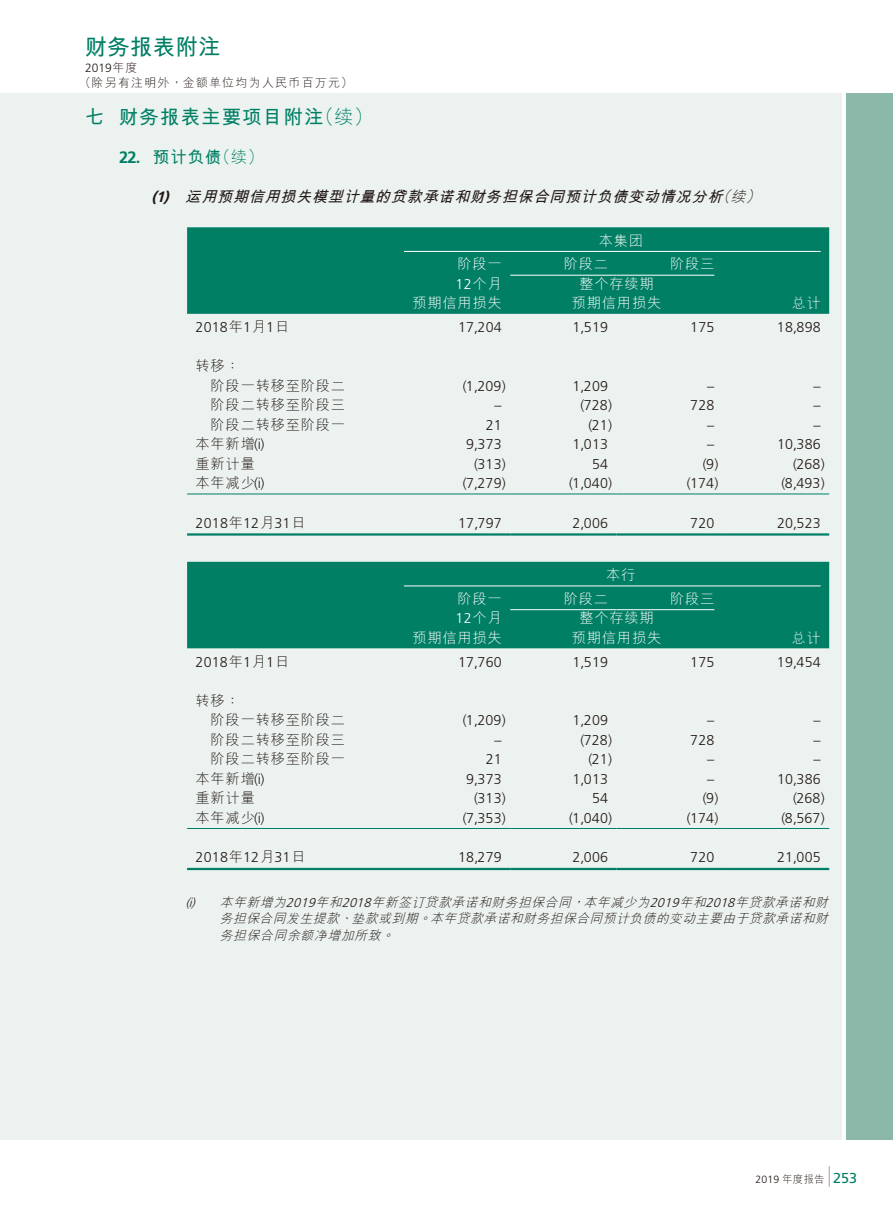
<style>
.page{position:relative;width:893px;height:1212px;background:#fff}
.page>*{position:absolute;margin:0;border:0;box-sizing:border-box;transform-origin:0 0}
.t1{font:700 22.5px "M Hei HKS";letter-spacing:.005em;color:#007f65}
.t2{font:700 19.5px "M Hei HKS";letter-spacing:.055em;color:#007f65}
.t3{font:700 16.5px "M Hei HKS";color:#007f65}
.t4{font:italic 700 15px "M Hei HKS";color:#231916}
.t5{font:300 14.25px "Frutiger";letter-spacing:.015em;color:#231916}
.t6{font:300 14.25px/19.5px "M Hei HKS";letter-spacing:.055em;color:#231916}
.t7{font:300 14.25px/19.5px "M Hei HKS";letter-spacing:.055em;color:#fff;text-align:center}
.t8{font:300 14.25px "Frutiger";color:#fff}
.t9{font:italic 300 12.75px/16.5px "M Hei HKS";color:#231916;text-align:justify}
.t10{font:300 12px "M Hei HKS";letter-spacing:.1em;color:#231916}
.t11{font:300 12px "Frutiger";color:#231916}
.t12{font:300 10.5px "Frutiger";color:#231916}
.s1{font-family:"M Hei HKS"}
.s2{font-weight:300}
.s3{font-family:"Frutiger"}
.s4{font-weight:400;font-size:14.4px;color:#007f65}
</style>
<div class="page">
<div style="left:0;top:94px;width:842px;height:1046px;background:#ebf2ef"></div>
<div style="left:846px;top:94px;width:47px;height:1046px;background:#8bb8a9"></div>
<svg style="left:829px;top:1166px;width:1px;height:21px"></svg>
<div style="left:187px;top:227px;width:642px;height:87px;background:#007f65"></div>
<hr style="left:187px;top:494px;width:217px;height:1px;background:#007f65">
<hr style="left:404px;top:494px;width:106px;height:1px;background:#007f65">
<hr style="left:510px;top:494px;width:107px;height:1px;background:#007f65">
<hr style="left:617px;top:494px;width:106px;height:1px;background:#007f65">
<hr style="left:723px;top:494px;width:106px;height:1px;background:#007f65">
<hr style="left:187px;top:533px;width:217px;height:3px;background:#007f65">
<hr style="left:404px;top:533px;width:106px;height:3px;background:#007f65">
<hr style="left:510px;top:533px;width:107px;height:3px;background:#007f65">
<hr style="left:617px;top:533px;width:106px;height:3px;background:#007f65">
<hr style="left:723px;top:533px;width:106px;height:3px;background:#007f65">
<hr style="left:404px;top:251px;width:417px;height:1px;background:#fff">
<hr style="left:510px;top:275px;width:107px;height:1px;background:#fff">
<hr style="left:617px;top:275px;width:97px;height:1px;background:#fff">
<div style="left:187px;top:562px;width:642px;height:86px;background:#007f65"></div>
<hr style="left:187px;top:828px;width:217px;height:1px;background:#007f65">
<hr style="left:404px;top:828px;width:106px;height:1px;background:#007f65">
<hr style="left:510px;top:828px;width:107px;height:1px;background:#007f65">
<hr style="left:617px;top:828px;width:106px;height:1px;background:#007f65">
<hr style="left:723px;top:828px;width:106px;height:1px;background:#007f65">
<hr style="left:187px;top:868px;width:217px;height:2px;background:#007f65">
<hr style="left:404px;top:868px;width:106px;height:2px;background:#007f65">
<hr style="left:510px;top:868px;width:107px;height:2px;background:#007f65">
<hr style="left:617px;top:868px;width:106px;height:2px;background:#007f65">
<hr style="left:723px;top:868px;width:106px;height:2px;background:#007f65">
<hr style="left:404px;top:585px;width:417px;height:1px;background:#fff">
<hr style="left:510px;top:609px;width:107px;height:1px;background:#fff">
<hr style="left:617px;top:609px;width:97px;height:1px;background:#fff">
<h1 class="t1" style="left:85px;top:30px;width:137px">財務報表附註</h1>
<p class="t11" style="left:85px;top:62px;width:54px">2019<span class="s1">年度</span></p>
<p class="t10" style="left:79px;top:75px;width:275px">（除另有註明外，金額單位均為人民幣百萬元）</p>
<h2 class="t2" style="left:85px;top:102px;width:290px">七 財務報表主要項目附註<span class="s2">（續）</span></h2>
<p class="t3" style="left:119px;top:145px;width:146px"><span class="s3">22.</span> 預計負債<span class="s2">（續）</span></p>
<p class="t4" style="left:152px;top:185px;width:616px"><span class="s3">(1)</span> 運用預期信用損失模型計量的貸款承諾和財務擔保合同預計負債變動情況分析<span class="s2">（續）</span></p>
<p class="t7" style="left:599px;top:230px;width:46px">本集團</p>
<p class="t7" style="left:457px;top:254px;width:46px">階段一</p>
<p class="t7" style="left:564px;top:254px;width:46px">階段二</p>
<p class="t7" style="left:670px;top:254px;width:46px">階段三</p>
<p class="t8" style="left:456px;top:276px;width:48px">12<span class="s1">個月</span></p>
<p class="t7" style="left:412px;top:293px;width:91px">預期信用損失</p>
<p class="t7" style="left:572px;top:273px;width:91px">整個存續期預期信用損失</p>
<p class="t7" style="left:791px;top:293px;width:31px">總計</p>
<p class="t5" style="left:196px;top:319px;width:95px">2018<span class="s1">年</span>1<span class="s1">月</span>1<span class="s1">日</span></p>
<p class="t5" style="left:458px;top:319px;width:45px">17,204</p>
<p class="t5" style="left:572px;top:319px;width:37px">1,519</p>
<p class="t5" style="left:690px;top:319px;width:26px">175</p>
<p class="t5" style="left:777px;top:319px;width:45px">18,898</p>
<p class="t6" style="left:196px;top:355px;width:151px">轉移：<br>　階段一轉移至階段二</p>
<p class="t5" style="left:463px;top:377px;width:45px">(1,209)</p>
<p class="t5" style="left:572px;top:377px;width:37px">1,209</p>
<p class="t5" style="left:707px;top:377px;width:9px">–</p>
<p class="t5" style="left:813px;top:377px;width:9px">–</p>
<p class="t6" style="left:196px;top:394px;width:151px">　階段二轉移至階段三</p>
<p class="t5" style="left:495px;top:397px;width:9px">–</p>
<p class="t5" style="left:580px;top:397px;width:33px">(728)</p>
<p class="t5" style="left:690px;top:397px;width:26px">728</p>
<p class="t5" style="left:813px;top:397px;width:9px">–</p>
<p class="t6" style="left:196px;top:414px;width:151px">　階段二轉移至階段一</p>
<p class="t5" style="left:486px;top:416px;width:18px">21</p>
<p class="t5" style="left:588px;top:416px;width:25px">(21)</p>
<p class="t5" style="left:707px;top:416px;width:9px">–</p>
<p class="t5" style="left:814px;top:416px;width:9px">–</p>
<p class="t6" style="left:196px;top:433px;width:70px">本年新增<span class="s3">(i)</span></p>
<p class="t5" style="left:466px;top:436px;width:37px">9,373</p>
<p class="t5" style="left:572px;top:436px;width:37px">1,013</p>
<p class="t5" style="left:707px;top:436px;width:9px">–</p>
<p class="t5" style="left:777px;top:436px;width:45px">10,386</p>
<p class="t6" style="left:196px;top:453px;width:61px">重新計量</p>
<p class="t5" style="left:474px;top:455px;width:33px">(313)</p>
<p class="t5" style="left:592px;top:455px;width:18px">54</p>
<p class="t5" style="left:703px;top:455px;width:17px">(9)</p>
<p class="t5" style="left:793px;top:455px;width:33px">(268)</p>
<p class="t6" style="left:196px;top:472px;width:70px">本年減少<span class="s3">(i)</span></p>
<p class="t5" style="left:463px;top:475px;width:45px">(7,279)</p>
<p class="t5" style="left:569px;top:475px;width:45px">(1,040)</p>
<p class="t5" style="left:687px;top:475px;width:33px">(174)</p>
<p class="t5" style="left:782px;top:475px;width:45px">(8,493)</p>
<p class="t5" style="left:196px;top:515px;width:111px">2018<span class="s1">年</span>12<span class="s1">月</span>31<span class="s1">日</span></p>
<p class="t5" style="left:458px;top:515px;width:45px">17,797</p>
<p class="t5" style="left:572px;top:515px;width:37px">2,006</p>
<p class="t5" style="left:690px;top:515px;width:26px">720</p>
<p class="t5" style="left:777px;top:515px;width:45px">20,523</p>
<p class="t7" style="left:606px;top:564px;width:31px">本行</p>
<p class="t7" style="left:457px;top:588px;width:46px">階段一</p>
<p class="t7" style="left:564px;top:588px;width:46px">階段二</p>
<p class="t7" style="left:670px;top:588px;width:46px">階段三</p>
<p class="t8" style="left:456px;top:610px;width:48px">12<span class="s1">個月</span></p>
<p class="t7" style="left:412px;top:627px;width:91px">預期信用損失</p>
<p class="t7" style="left:572px;top:608px;width:91px">整個存續期預期信用損失</p>
<p class="t7" style="left:791px;top:627px;width:31px">總計</p>
<p class="t5" style="left:196px;top:653px;width:95px">2018<span class="s1">年</span>1<span class="s1">月</span>1<span class="s1">日</span></p>
<p class="t5" style="left:458px;top:653px;width:45px">17,760</p>
<p class="t5" style="left:572px;top:653px;width:37px">1,519</p>
<p class="t5" style="left:690px;top:653px;width:26px">175</p>
<p class="t5" style="left:777px;top:653px;width:45px">19,454</p>
<p class="t6" style="left:196px;top:690px;width:151px">轉移：<br>　階段一轉移至階段二</p>
<p class="t5" style="left:463px;top:712px;width:45px">(1,209)</p>
<p class="t5" style="left:572px;top:712px;width:37px">1,209</p>
<p class="t5" style="left:707px;top:712px;width:9px">–</p>
<p class="t5" style="left:813px;top:712px;width:9px">–</p>
<p class="t6" style="left:196px;top:729px;width:151px">　階段二轉移至階段三</p>
<p class="t5" style="left:495px;top:731px;width:9px">–</p>
<p class="t5" style="left:580px;top:731px;width:33px">(728)</p>
<p class="t5" style="left:690px;top:731px;width:26px">728</p>
<p class="t5" style="left:813px;top:731px;width:9px">–</p>
<p class="t6" style="left:196px;top:748px;width:151px">　階段二轉移至階段一</p>
<p class="t5" style="left:486px;top:751px;width:18px">21</p>
<p class="t5" style="left:588px;top:751px;width:25px">(21)</p>
<p class="t5" style="left:707px;top:751px;width:9px">–</p>
<p class="t5" style="left:814px;top:751px;width:9px">–</p>
<p class="t6" style="left:196px;top:768px;width:70px">本年新增<span class="s3">(i)</span></p>
<p class="t5" style="left:466px;top:770px;width:37px">9,373</p>
<p class="t5" style="left:572px;top:770px;width:37px">1,013</p>
<p class="t5" style="left:707px;top:770px;width:9px">–</p>
<p class="t5" style="left:777px;top:770px;width:45px">10,386</p>
<p class="t6" style="left:196px;top:787px;width:61px">重新計量</p>
<p class="t5" style="left:474px;top:790px;width:33px">(313)</p>
<p class="t5" style="left:592px;top:790px;width:18px">54</p>
<p class="t5" style="left:703px;top:790px;width:17px">(9)</p>
<p class="t5" style="left:793px;top:790px;width:33px">(268)</p>
<p class="t6" style="left:196px;top:807px;width:70px">本年減少<span class="s3">(i)</span></p>
<p class="t5" style="left:463px;top:809px;width:45px">(7,353)</p>
<p class="t5" style="left:569px;top:809px;width:45px">(1,040)</p>
<p class="t5" style="left:687px;top:809px;width:33px">(174)</p>
<p class="t5" style="left:782px;top:809px;width:45px">(8,567)</p>
<p class="t5" style="left:196px;top:849px;width:111px">2018<span class="s1">年</span>12<span class="s1">月</span>31<span class="s1">日</span></p>
<p class="t5" style="left:458px;top:849px;width:45px">18,279</p>
<p class="t5" style="left:572px;top:849px;width:37px">2,006</p>
<p class="t5" style="left:690px;top:849px;width:26px">720</p>
<p class="t5" style="left:777px;top:849px;width:45px">21,005</p>
<p class="t9" style="left:220px;top:893px;width:614px;text-indent:-34px"><span class="s3">(i)</span> 本年新增為<span class="s3">2019</span>年和<span class="s3">2018</span>年新簽訂貸款承諾和財務擔保合同，本年減少為<span class="s3">2019</span>年和<span class="s3">2018</span>年貸款承諾和財務擔保合同發生提款、墊款或到期。本年貸款承諾和財務擔保合同預計負債的變動主要由於貸款承諾和財務擔保合同余額淨增加所致。</p>
<p class="t12" style="left:756px;top:1173px;width:103px">2019 <span class="s1">年度報告</span> <span class="s4">253</span></p>
</div>
